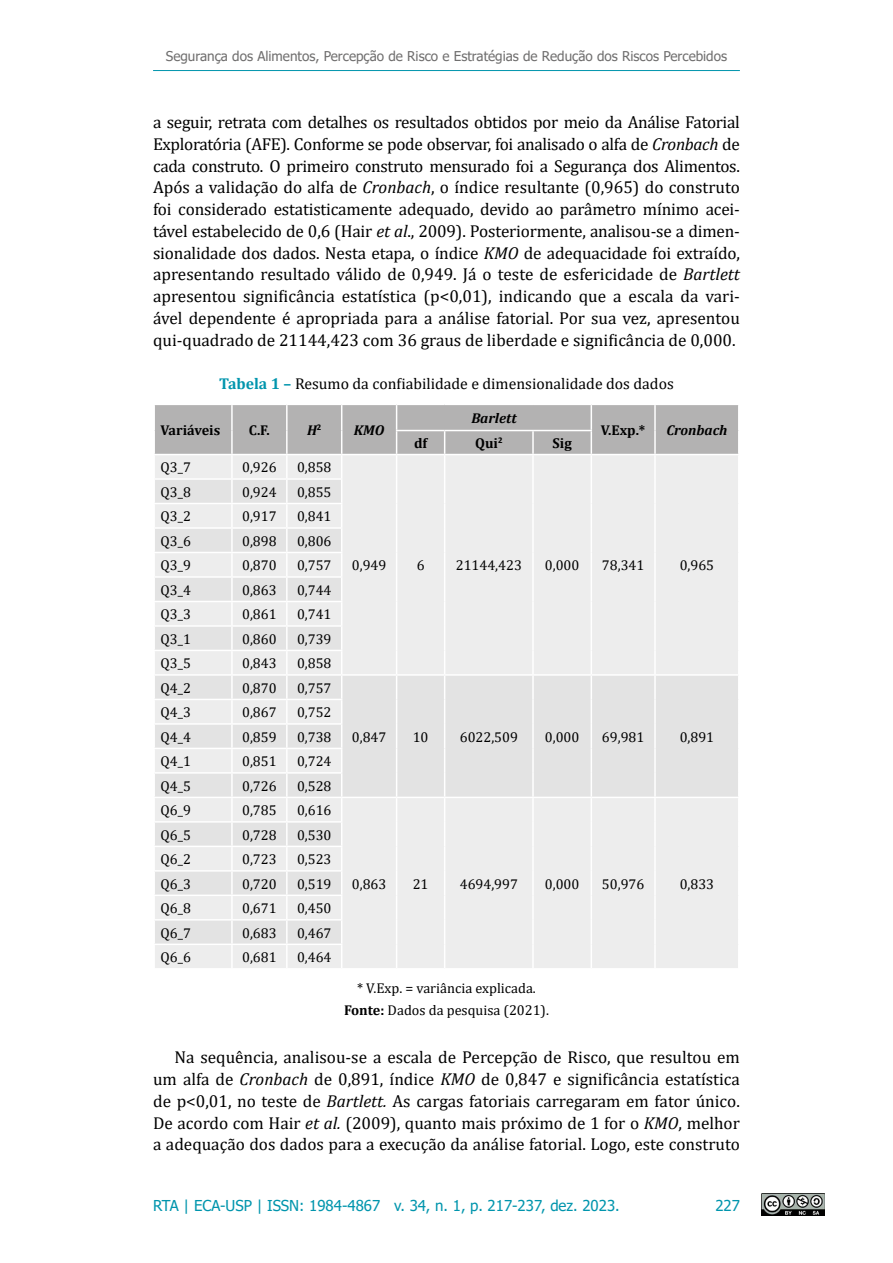
<style>
.page{position:relative;width:893px;height:1263px;background:#fff}
.page>*{position:absolute;margin:0;border:0;box-sizing:border-box;transform-origin:0 0}
.t1{font:17.25px/21.8px "Cambria";color:#000;text-align:justify}
.t2{font:15.75px "Cambria";color:#000}
.t3{font:15px "Tahoma";color:#0095ad}
.t4{font:14.25px/21.3px "Cambria";color:#000;text-align:center}
.t5{font:700 14.25px "Cambria";color:#000}
.t6{font:italic 700 14.25px "Cambria";color:#000}
.t7{font:13.5px "Tahoma";color:#706f6f}
.s1{font-style:italic}
.s2{font-weight:700;color:#0095ad}
.s3{font-weight:700}
</style>
<div class="page">
<hr style="left:153px;top:70px;width:587px;height:1px;background:#0095ad">
<img style="left:762px;top:1194px;width:63px;height:22px">
<svg style="left:154px;top:404px;width:585px;height:564px;background:#e6e6e6"></svg>
<hr style="left:153px;top:943px;width:79px;height:2px;background:#fff">
<hr style="left:232px;top:943px;width:55px;height:2px;background:#fff">
<hr style="left:287px;top:943px;width:55px;height:2px;background:#fff">
<p class="t7" style="left:166px;top:47px;width:563px">Segurança dos Alimentos, Percepção de Risco e Estratégias de Redução dos Riscos Percebidos</p>
<p class="t1" style="left:153px;top:111px;width:588px">a seguir, retrata com detalhes os resultados obtidos por meio da Análise Fatorial Exploratória (AFE). Conforme se pode observar, foi analisado o alfa de <span class="s1">Cronbach</span> de cada construto. O primeiro construto mensurado foi a Segurança dos Alimentos.<br>Após a validação do alfa de <span class="s1">Cronbach</span>, o índice resultante (0,965) do construto foi considerado estatisticamente adequado, devido ao parâmetro mínimo acei&shy;tável estabelecido de 0,6 (Hair <span class="s1">et al</span>., 2009). Posteriormente, analisou-se a dimen&shy;sionalidade dos dados. Nesta etapa, o índice <span class="s1">KMO</span> de adequacidade foi extraído, apresentando resultado válido de 0,949. Já o teste de esfericidade de <span class="s1">Bartlett </span>apresentou significância estatística (p&lt;0,01), indicando que a escala da vari&shy;ável dependente é apropriada para a análise fatorial. Por sua vez, apresentou qui-quadrado de 21144,423 com 36 graus de liberdade e significância de 0,000.</p>
<p class="t2" style="left:219px;top:374px;width:456px"><span class="s2">Tabela 1 –</span> Resumo da confiabilidade e dimensionalidade dos dados</p>
<p class="t5" style="left:161px;top:420px;width:61px">Variáveis</p>
<p class="t5" style="left:249px;top:420px;width:23px">C.F.</p>
<p class="t6" style="left:307px;top:420px;width:16px">H<sup>2</sup></p>
<p class="t6" style="left:354px;top:420px;width:32px">KMO</p>
<p class="t6" style="left:471px;top:408px;width:47px">Barlett</p>
<p class="t5" style="left:601px;top:420px;width:46px">V.Exp.*</p>
<p class="t6" style="left:666px;top:420px;width:62px">Cronbach</p>
<p class="t5" style="left:414px;top:433px;width:15px">df</p>
<p class="t5" style="left:475px;top:433px;width:29px">Qui<sup>2</sup></p>
<p class="t5" style="left:553px;top:433px;width:21px">Sig</p>
<p class="t4" style="left:161px;top:457px;width:32px">Q3_7</p>
<p class="t4" style="left:242px;top:457px;width:36px">0,926</p>
<p class="t4" style="left:297px;top:457px;width:36px">0,858</p>
<p class="t4" style="left:161px;top:481px;width:32px">Q3_8</p>
<p class="t4" style="left:242px;top:481px;width:36px">0,924</p>
<p class="t4" style="left:297px;top:481px;width:36px">0,855</p>
<p class="t4" style="left:161px;top:506px;width:32px">Q3_2</p>
<p class="t4" style="left:242px;top:506px;width:36px">0,917</p>
<p class="t4" style="left:297px;top:506px;width:36px">0,841</p>
<p class="t4" style="left:161px;top:530px;width:32px">Q3_6</p>
<p class="t4" style="left:242px;top:530px;width:36px">0,898</p>
<p class="t4" style="left:297px;top:530px;width:36px">0,806</p>
<p class="t4" style="left:161px;top:555px;width:32px">Q3_9</p>
<p class="t4" style="left:242px;top:555px;width:36px">0,870</p>
<p class="t4" style="left:297px;top:555px;width:36px">0,757</p>
<p class="t4" style="left:161px;top:579px;width:32px">Q3_4</p>
<p class="t4" style="left:242px;top:579px;width:36px">0,863</p>
<p class="t4" style="left:297px;top:579px;width:36px">0,744</p>
<p class="t4" style="left:161px;top:604px;width:32px">Q3_3</p>
<p class="t4" style="left:242px;top:604px;width:36px">0,861</p>
<p class="t4" style="left:297px;top:604px;width:36px">0,741</p>
<p class="t4" style="left:161px;top:628px;width:32px">Q3_1</p>
<p class="t4" style="left:242px;top:628px;width:36px">0,860</p>
<p class="t4" style="left:297px;top:628px;width:36px">0,739</p>
<p class="t4" style="left:161px;top:653px;width:32px">Q3_5</p>
<p class="t4" style="left:242px;top:653px;width:36px">0,843</p>
<p class="t4" style="left:297px;top:653px;width:36px">0,858</p>
<p class="t4" style="left:161px;top:677px;width:32px">Q4_2</p>
<p class="t4" style="left:242px;top:677px;width:36px">0,870</p>
<p class="t4" style="left:297px;top:677px;width:36px">0,757</p>
<p class="t4" style="left:161px;top:702px;width:32px">Q4_3</p>
<p class="t4" style="left:242px;top:702px;width:36px">0,867</p>
<p class="t4" style="left:297px;top:702px;width:36px">0,752</p>
<p class="t4" style="left:161px;top:726px;width:32px">Q4_4</p>
<p class="t4" style="left:242px;top:726px;width:36px">0,859</p>
<p class="t4" style="left:297px;top:726px;width:36px">0,738</p>
<p class="t4" style="left:161px;top:750px;width:32px">Q4_1</p>
<p class="t4" style="left:242px;top:750px;width:36px">0,851</p>
<p class="t4" style="left:297px;top:750px;width:36px">0,724</p>
<p class="t4" style="left:161px;top:775px;width:32px">Q4_5</p>
<p class="t4" style="left:242px;top:775px;width:36px">0,726</p>
<p class="t4" style="left:297px;top:775px;width:36px">0,528</p>
<p class="t4" style="left:161px;top:799px;width:32px">Q6_9</p>
<p class="t4" style="left:242px;top:799px;width:36px">0,785</p>
<p class="t4" style="left:297px;top:799px;width:36px">0,616</p>
<p class="t4" style="left:161px;top:824px;width:32px">Q6_5</p>
<p class="t4" style="left:242px;top:824px;width:36px">0,728</p>
<p class="t4" style="left:297px;top:824px;width:36px">0,530</p>
<p class="t4" style="left:161px;top:848px;width:32px">Q6_2</p>
<p class="t4" style="left:242px;top:848px;width:36px">0,723</p>
<p class="t4" style="left:297px;top:848px;width:36px">0,523</p>
<p class="t4" style="left:161px;top:873px;width:32px">Q6_3</p>
<p class="t4" style="left:242px;top:873px;width:36px">0,720</p>
<p class="t4" style="left:297px;top:873px;width:36px">0,519</p>
<p class="t4" style="left:161px;top:897px;width:32px">Q6_8</p>
<p class="t4" style="left:242px;top:897px;width:36px">0,671</p>
<p class="t4" style="left:297px;top:897px;width:36px">0,450</p>
<p class="t4" style="left:161px;top:922px;width:32px">Q6_7</p>
<p class="t4" style="left:242px;top:922px;width:36px">0,683</p>
<p class="t4" style="left:297px;top:922px;width:36px">0,467</p>
<p class="t4" style="left:161px;top:946px;width:32px">Q6_6</p>
<p class="t4" style="left:242px;top:946px;width:36px">0,681</p>
<p class="t4" style="left:297px;top:946px;width:36px">0,464</p>
<p class="t4" style="left:352px;top:555px;width:36px">0,949</p>
<p class="t4" style="left:417px;top:555px;width:9px">6</p>
<p class="t4" style="left:456px;top:555px;width:68px">21144,423</p>
<p class="t4" style="left:545px;top:555px;width:36px">0,000</p>
<p class="t4" style="left:602px;top:555px;width:44px">78,341</p>
<p class="t4" style="left:680px;top:555px;width:36px">0,965</p>
<p class="t4" style="left:352px;top:726px;width:36px">0,847</p>
<p class="t4" style="left:413px;top:726px;width:17px">10</p>
<p class="t4" style="left:460px;top:726px;width:60px">6022,509</p>
<p class="t4" style="left:545px;top:726px;width:36px">0,000</p>
<p class="t4" style="left:602px;top:726px;width:44px">69,981</p>
<p class="t4" style="left:680px;top:726px;width:36px">0,891</p>
<p class="t4" style="left:352px;top:873px;width:36px">0,863</p>
<p class="t4" style="left:413px;top:873px;width:17px">21</p>
<p class="t4" style="left:460px;top:873px;width:60px">4694,997</p>
<p class="t4" style="left:545px;top:873px;width:36px">0,000</p>
<p class="t4" style="left:602px;top:873px;width:44px">50,976</p>
<p class="t4" style="left:680px;top:873px;width:36px">0,833</p>
<p class="t4" style="left:344px;top:978px;width:206px">* V.Exp. = variância explicada.<br><span class="s3">Fonte:</span> Dados da pesquisa (2021).</p>
<p class="t1" style="left:153px;top:1046px;width:588px;text-indent:21px">Na sequência, analisou-se a escala de Percepção de Risco, que resultou em um alfa de <span class="s1">Cronbach</span> de 0,891, índice <span class="s1">KMO</span> de 0,847 e significância estatística de p&lt;0,01, no teste de <span class="s1">Bartlett.</span> As cargas fatoriais carregaram em fator único.<br>De acordo com Hair <span class="s1">et al.</span> (2009), quanto mais próximo de 1 for o <span class="s1">KMO</span>, melhor a adequação dos dados para a execução da análise fatorial. Logo, este construto</p>
<p class="t3" style="left:153px;top:1196px;width:468px">RTA | ECA-USP | ISSN: 1984-4867 v. 34, n. 1, p. 217-237, dez. 2023.</p>
<p class="t3" style="left:715px;top:1196px;width:26px">227</p>
</div>
